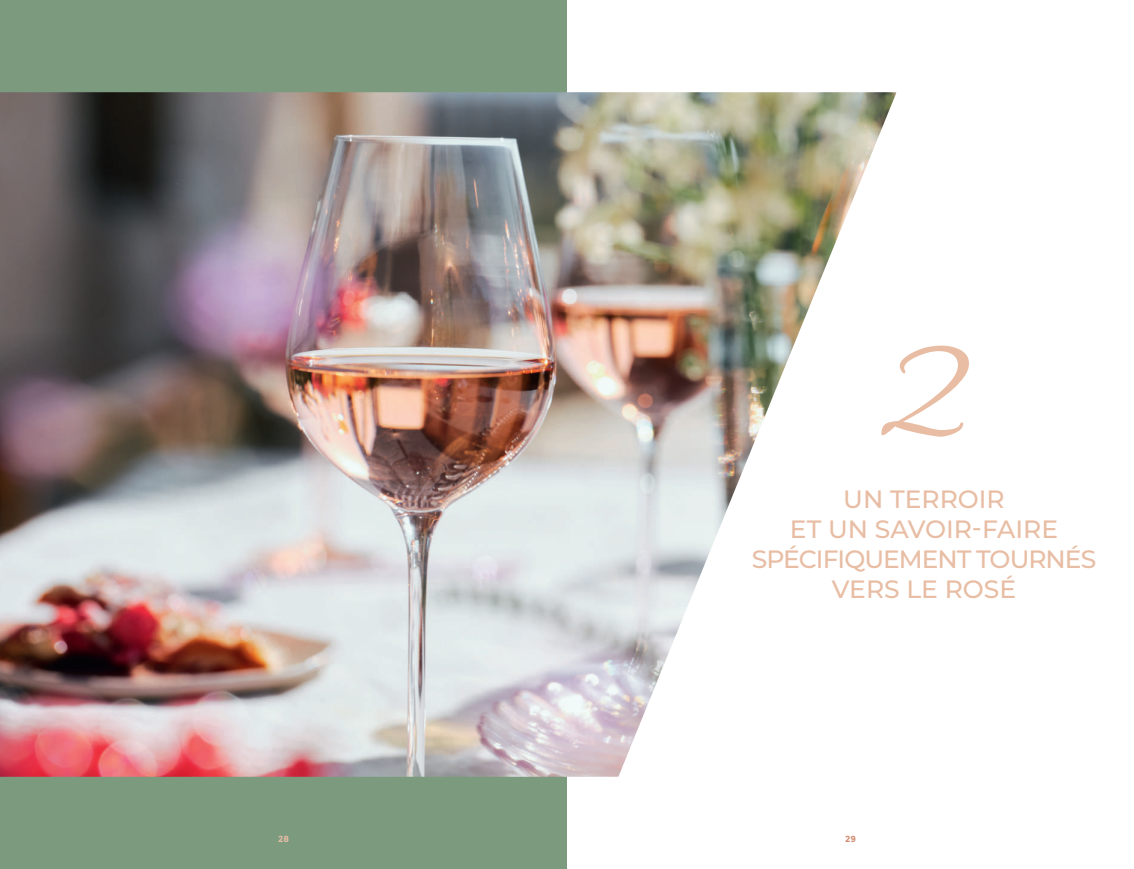
<style>
.page{position:relative;width:1134px;height:869px;background:#fff}
.page>*{position:absolute;margin:0;border:0;box-sizing:border-box;transform-origin:0 0}
.t1{font:162.5px "Allura";color:#e8bda4}
.t2{font:500 25px/30px "Montserrat";letter-spacing:-.02em;color:#e8bda4;text-align:center}
.t3{font:700 8.75px "Montserrat";color:#d08b70}
.t4{font:700 8.75px "Montserrat";color:#e8bda4}
</style>
<div class="page">
<div style="left:0;top:0;width:567px;height:868px;background:#7b9a7e"></div>
<img style="left:0;top:92px;width:896px;height:684px">
<p class="t4" style="left:278px;top:833px;width:12px">28</p>
<h1 class="t1" style="left:872px;top:283px;width:96px">2</h1>
<p class="t2" style="left:752px;top:482px;width:346px">UN TERROIR<br>ET UN SAVOIR-FAIRE<br>SPÉCIFIQUEMENT TOURNÉS<br>VERS LE ROSÉ</p>
<p class="t3" style="left:845px;top:833px;width:12px">29</p>
</div>
